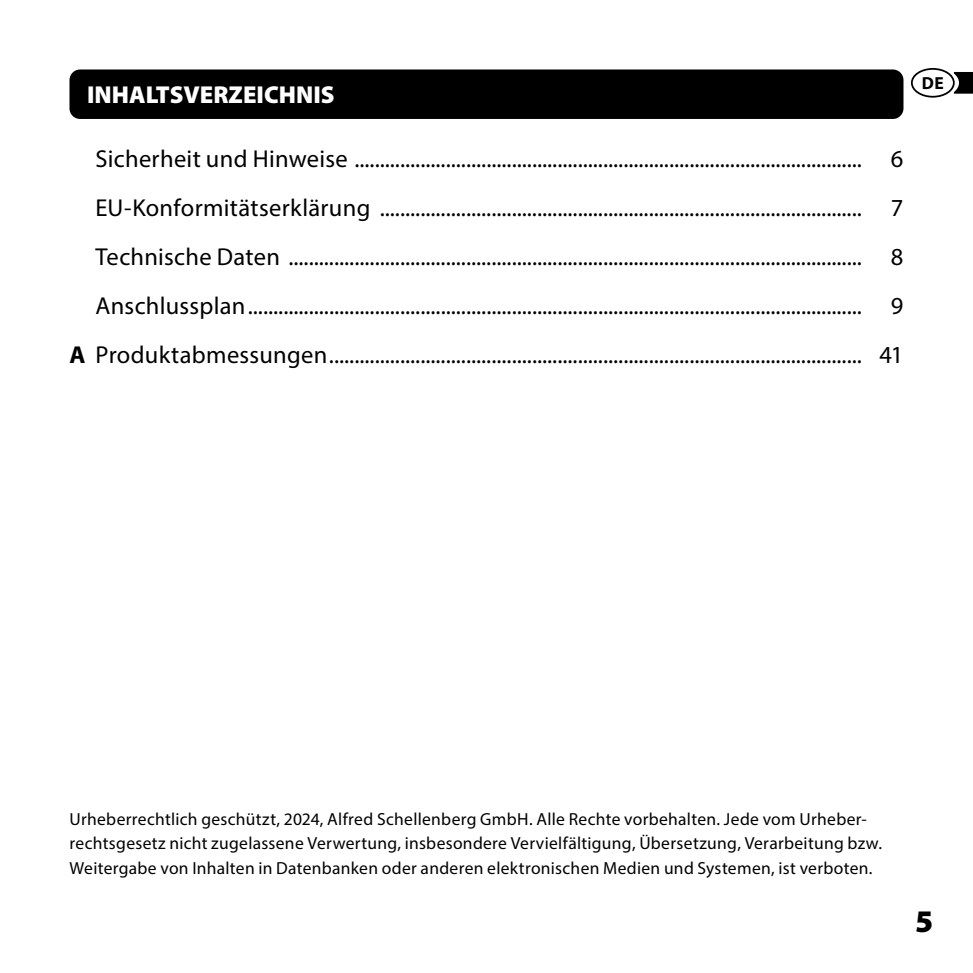
<style>
.page{position:relative;width:973px;height:973px;background:#fff}
.page>*{position:absolute;margin:0;border:0;box-sizing:border-box;transform-origin:0 0}
.t1{font:900 31.5px "Myriad Pro";color:#000}
.t2{font:24.5px/49px "Myriad Pro";letter-spacing:.01em;color:#000;text-align:right}
.t3{font:900 24.5px "Myriad Pro";color:#fff}
.t4{font:17.5px/24.5px "Myriad Pro";letter-spacing:.02em;color:#000}
.t5{font:700 17.5px "Myriad Pro";color:#000}
.s1{font-weight:700}
</style>
<div class="page">
<svg style="left:953px;top:72px;width:19px;height:22px"></svg>
<div style="left:910px;top:68px;width:44px;height:30px;border:2px solid #000;border-radius:50%"></div>
<div style="left:69px;top:69px;width:834px;height:50px;background:#000;border-radius:11px"></div>
<p class="t3" style="left:87px;top:82px;width:249px">INHALTSVERZEICHNIS</p>
<p class="t2" style="left:69px;top:135px;width:793px">Sicherheit und Hinweise ....................................................................................................<br>EU-Konformitätserklärung ...............................................................................................<br>Technische Daten .................................................................................................................<br>Anschlussplan .........................................................................................................................<br><span class="s1">A</span> Produktabmessungen .........................................................................................................</p>
<p class="t2" style="left:879px;top:135px;width:25px;text-align:center">6<br>7<br>8<br>9<br>41</p>
<p class="t5" style="left:921px;top:73px;width:24px">DE</p>
<p class="t4" style="left:69px;top:807px;width:814px">Urheberrechtlich geschützt, 2024, Alfred Schellenberg GmbH. Alle Rechte vorbehalten. Jede vom Urheber&shy;rechtsgesetz nicht zugelassene Verwertung, insbesondere Vervielfältigung, Übersetzung, Verarbeitung bzw.<br>Weitergabe von Inhalten in Datenbanken oder anderen elektronischen Medien und Systemen, ist verboten.</p>
<p class="t1" style="left:915px;top:904px;width:20px">5</p>
</div>
